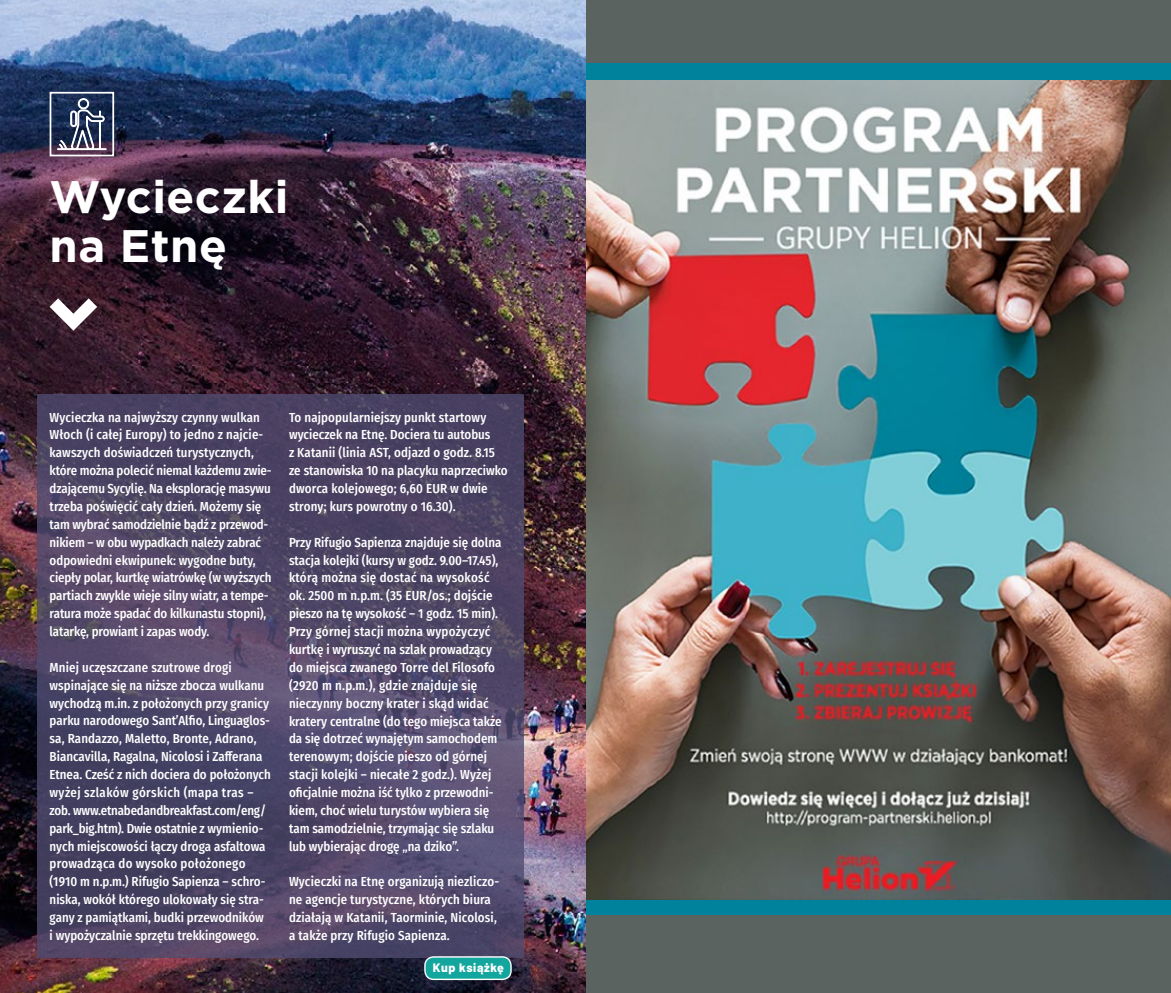
<style>
.page{position:relative;width:1171px;height:993px;background:#fff}
.page>*{position:absolute;margin:0;border:0;box-sizing:border-box;transform-origin:0 0}
.t1{font:700 45.5px/49px "Gotham";letter-spacing:.01em;color:#fff}
.t2{font:500 13.12px/17.8px "Fira Sans Condensed";color:#fff}
.t3{font:800 12.25px "Barlow";letter-spacing:.05em;color:#fff}
</style>
<div class="page">
<div style="left:585px;top:0;width:586px;height:992px;background:#5a6360"></div>
<img style="left:585px;top:79px;width:586px;height:819px">
<div style="left:585px;top:63px;width:586px;height:16px;background:#00829c"></div>
<div style="left:585px;top:899px;width:586px;height:15px;background:#00829c"></div>
<img style="left:0;top:0;width:585px;height:992px">
<svg style="left:50px;top:298px;width:47px;height:32px"></svg>
<svg style="left:37px;top:394px;width:486px;height:563px;background:#4f4667"></svg>
<div style="left:50px;top:92px;width:64px;height:64px;border:2px solid #fff"></div>
<svg style="left:57px;top:98px;width:50px;height:52px"></svg>
<div style="left:425px;top:956px;width:86px;height:23px;background:#13a69e;border-radius:9px"></div>
<div style="left:424px;top:955px;width:88px;height:24px;border:1px solid #fff;border-radius:9px"></div>
<h1 class="t1" style="left:50px;top:172px;width:240px">Wycieczki na Etnę</h1>
<p class="t2" style="left:50px;top:407px;width:223px">Wycieczka na najwyższy czynny wulkan Włoch (i całej Europy) to jedno z najcie&shy;kawszych doświadczeń turystycznych, które można polecić niemal każdemu zwie&shy;dzającemu Sycylię. Na eksplorację masywu trzeba poświęcić cały dzień. Możemy się tam wybrać samodzielnie bądź z przewod&shy;nikiem – w obu wypadkach należy zabrać odpowiedni ekwipunek: wygodne buty, ciepły polar, kurtkę wiatrówkę (w wyższych partiach zwykle wieje silny wiatr, a tempe&shy;ratura może spadać do kilkunastu stopni), latarkę, prowiant i zapas wody.</p>
<p class="t2" style="left:50px;top:657px;width:223px">Mniej uczęszczane szutrowe drogi wspinające się na niższe zbocza wulkanu wychodzą m.in. z położonych przy granicy parku narodowego Sant’Alfio, Linguaglos&shy;sa, Randazzo, Maletto, Bronte, Adrano, Biancavilla, Ragalna, Nicolosi i Zafferana Etnea. Cześć z nich dociera do położonych wyżej szlaków górskich (mapa tras – zob. www.etnabedandbreakfast.com/eng/ park_big.htm). Dwie ostatnie z wymienio&shy;nych miejscowości łączy droga asfaltowa prowadząca do wysoko położonego (1910 m n.p.m.) Rifugio Sapienza – schro&shy;niska, wokół którego ulokowały się stra&shy;gany z pamiątkami, budki przewodników<br>i wypożyczalnie sprzętu trekkingowego.</p>
<p class="t2" style="left:289px;top:407px;width:220px">To najpopularniejszy punkt startowy wycieczek na Etnę. Dociera tu autobus<br>z Katanii (linia AST, odjazd o godz. 8.15 ze stanowiska 10 na placyku naprzeciwko dworca kolejowego; 6,60 EUR w dwie strony; kurs powrotny o 16.30).</p>
<p class="t2" style="left:289px;top:532px;width:214px">Przy Rifugio Sapienza znajduje się dolna stacja kolejki (kursy w godz. 9.00–17.45), którą można się dostać na wysokość ok. 2500 m n.p.m. (35 EUR/os.; dojście pieszo na tę wysokość – 1 godz. 15 min).<br>Przy górnej stacji można wypożyczyć kurtkę i wyruszyć na szlak prowadzący do miejsca zwanego Torre del Filosofo (2920 m n.p.m.), gdzie znajduje się nieczynny boczny krater i skąd widać kratery centralne (do tego miejsca także da się dotrzeć wynajętym samochodem terenowym; dojście pieszo od górnej stacji kolejki – niecałe 2 godz.). Wyżej oficjalnie można iść tylko z przewodni&shy;kiem, choć wielu turystów wybiera się tam samodzielnie, trzymając się szlaku lub wybierając drogę „na dziko”.</p>
<p class="t2" style="left:289px;top:871px;width:212px">Wycieczki na Etnę organizują niezliczo&shy;ne agencje turystyczne, których biura działają w Katanii, Taorminie, Nicolosi, a także przy Rifugio Sapienza.</p>
<p class="t3" style="left:433px;top:958px;width:72px">Kup książkę</p>
</div>
